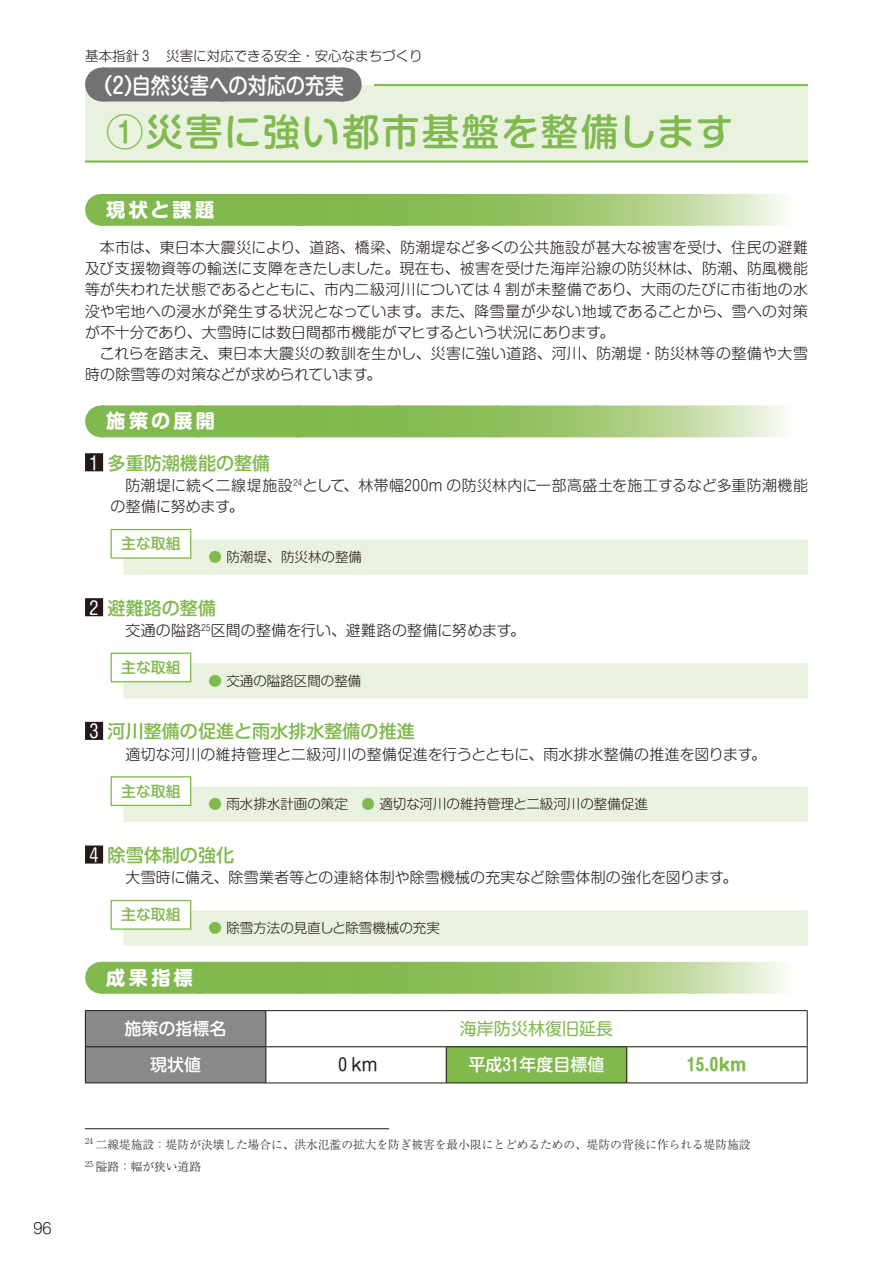
<style>
.page{position:relative;width:893px;height:1263px;background:#fff}
.page>*{position:absolute;margin:0;border:0;box-sizing:border-box;transform-origin:0 0}
.t1{font:500 37.5px "Shin M Go Pro";letter-spacing:.055em;color:#80b94d}
.t2{font:500 22.35px "Shin M Go Pro";color:#fff}
.t3{font:700 19.2px "Shin M Go Pro";letter-spacing:.18em;color:#fff}
.t4{font:500 18px "Shin M Go Pro";color:#80b94d}
.t5{font:500 16.95px "Shin M Go Pro";color:#fff}
.t6{font:16.95px "Shin M Go Pro";color:#80b94d}
.t7{font:700 16.95px "Shin M Go Pro";color:#80b94d}
.t8{font:16.95px "Shin M Go Pro";color:#231916}
.t9{font:300 14.85px/21.3px "Shin M Go Pro";letter-spacing:.015em;color:#231916}
.t10{font:500 14.85px "Shin M Go Pro";color:#80b94d}
.t11{font:300 13.5px "Shin M Go Pro";color:#231916}
.t12{font:300 11.7px/22.4px "Ryumin Pro";color:#231916}
.s1{font-weight:400;color:#fff}
.s2{color:#80b94d}
</style>
<div class="page">
<svg style="left:102px;top:194px;width:682px;height:32px;background:#a0ca79"></svg>
<svg style="left:200px;top:194px;width:543px;height:32px;background:#97c469"></svg>
<svg style="left:102px;top:405px;width:682px;height:32px;background:#a1ca7a"></svg>
<svg style="left:200px;top:405px;width:543px;height:32px;background:#98c46b"></svg>
<div style="left:85px;top:453px;width:18px;height:18px;background:#231916"></div>
<div style="left:85px;top:598px;width:18px;height:18px;background:#231916"></div>
<div style="left:85px;top:722px;width:18px;height:18px;background:#231916"></div>
<div style="left:85px;top:845px;width:18px;height:18px;background:#231916"></div>
<svg style="left:102px;top:962px;width:682px;height:32px;background:#a0ca79"></svg>
<svg style="left:200px;top:962px;width:543px;height:32px;background:#98c46a"></svg>
<div style="left:123px;top:539px;width:685px;height:36px;background:#e9f2df"></div>
<div style="left:123px;top:663px;width:685px;height:35px;background:#e9f2df"></div>
<div style="left:123px;top:787px;width:685px;height:35px;background:#e9f2df"></div>
<div style="left:123px;top:910px;width:685px;height:36px;background:#e9f2df"></div>
<div style="left:86px;top:1011px;width:179px;height:71px;background:#898989"></div>
<div style="left:446px;top:1047px;width:181px;height:36px;background:#80b94d"></div>
<hr style="left:265px;top:1011px;width:1px;height:35px;background:#231916">
<hr style="left:86px;top:1046px;width:180px;height:1px;background:#231916">
<hr style="left:266px;top:1046px;width:180px;height:1px;background:#231916">
<hr style="left:265px;top:1047px;width:1px;height:35px;background:#231916">
<hr style="left:446px;top:1046px;width:181px;height:1px;background:#231916">
<hr style="left:446px;top:1047px;width:1px;height:35px;background:#231916">
<hr style="left:627px;top:1046px;width:180px;height:1px;background:#231916">
<hr style="left:626px;top:1047px;width:1px;height:35px;background:#231916">
<hr style="left:85px;top:1010px;width:181px;height:1px;background:#231916">
<hr style="left:85px;top:1011px;width:1px;height:36px;background:#231916">
<hr style="left:266px;top:1010px;width:180px;height:1px;background:#231916">
<hr style="left:446px;top:1010px;width:181px;height:1px;background:#231916">
<hr style="left:627px;top:1010px;width:180px;height:1px;background:#231916">
<hr style="left:807px;top:1011px;width:1px;height:36px;background:#231916">
<hr style="left:85px;top:1047px;width:1px;height:35px;background:#231916">
<hr style="left:807px;top:1047px;width:1px;height:35px;background:#231916">
<hr style="left:85px;top:1082px;width:181px;height:1px;background:#231916">
<hr style="left:266px;top:1082px;width:180px;height:1px;background:#231916">
<hr style="left:446px;top:1082px;width:181px;height:1px;background:#231916">
<hr style="left:627px;top:1082px;width:180px;height:1px;background:#231916">
<div style="left:111px;top:529px;width:80px;height:29px;background:#fff"></div>
<div style="left:111px;top:529px;width:80px;height:30px;border:1px solid #80b94d"></div>
<div style="left:111px;top:653px;width:80px;height:29px;background:#fff"></div>
<div style="left:111px;top:653px;width:80px;height:29px;border:1px solid #80b94d"></div>
<div style="left:111px;top:777px;width:80px;height:28px;background:#fff"></div>
<div style="left:111px;top:776px;width:80px;height:30px;border:1px solid #80b94d"></div>
<div style="left:111px;top:900px;width:80px;height:29px;background:#fff"></div>
<div style="left:111px;top:900px;width:80px;height:30px;border:1px solid #80b94d"></div>
<div style="left:85px;top:85px;width:723px;height:77px;background:#e9f2df"></div>
<hr style="left:374px;top:84px;width:434px;height:2px;background:#80b94d">
<hr style="left:85px;top:161px;width:723px;height:2px;background:#80b94d">
<div style="left:102px;top:68px;width:242px;height:34px;background:#727272"></div>
<svg style="left:223px;top:101px;width:60px;height:1px"></svg>
<hr style="left:344px;top:68px;width:1px;height:34px;background:#727272">
<hr style="left:85px;top:1128px;width:304px;height:1px;background:#231916">
<p class="t9" style="left:33px;top:1215px;width:20px">96</p>
<p class="t11" style="left:85px;top:45px;width:339px">基本指針 3 　災害に対応できる安全・安心なまちづくり</p>
<h2 class="t2" style="left:90px;top:67px;width:255px">（2）自然災害への対応の充実</h2>
<h1 class="t1" style="left:106px;top:101px;width:628px">①災害に強い都市基盤を整備します</h1>
<p class="t3" style="left:106px;top:194px;width:110px">現状と課題</p>
<p class="t9" style="left:85px;top:235px;width:724px;text-align:justify;text-indent:15px">本市は、東日本大震災により、道路、橋梁、防潮堤など多くの公共施設が甚大な被害を受け、住民の避難及び支援物資等の輸送に支障をきたしました。現在も、被害を受けた海岸沿線の防災林は、防潮、防風機能等が失われた状態であるとともに、市内二級河川については 4 割が未整備であり、大雨のたびに市街地の水没や宅地への浸水が発生する状況となっています。また、降雪量が少ない地域であることから、雪への対策が不十分であり、大雪時には数日間都市機能がマヒするという状況にあります。</p>
<p class="t9" style="left:85px;top:341px;width:724px;text-indent:15px">これらを踏まえ、東日本大震災の教訓を生かし、災害に強い道路、河川、防潮堤・防災林等の整備や大雪時の除雪等の対策などが求められています。</p>
<p class="t3" style="left:106px;top:405px;width:110px">施策の展開</p>
<p class="t4" style="left:90px;top:448px;width:182px"><span class="s1">1</span> 多重防潮機能の整備</p>
<p class="t9" style="left:111px;top:473px;width:699px;text-indent:15px">防潮堤に続く二線堤施設<sup>24</sup>として、林帯幅200m の防災林内に一部高盛土を施工するなど多重防潮機能の整備に努めます。</p>
<p class="t11" style="left:208px;top:546px;width:155px"><span class="s2">●</span> 防潮堤、防災林の整備</p>
<p class="t4" style="left:90px;top:593px;width:128px"><span class="s1">2</span> 避難路の整備</p>
<p class="t9" style="left:125px;top:618px;width:401px">交通の隘路<sup>25</sup>区間の整備を行い、避難路の整備に努めます。</p>
<p class="t11" style="left:208px;top:670px;width:154px"><span class="s2">●</span> 交通の隘路区間の整備</p>
<p class="t4" style="left:90px;top:717px;width:327px"><span class="s1">3</span> 河川整備の促進と雨水排水整備の推進</p>
<p class="t9" style="left:125px;top:741px;width:642px">適切な河川の維持管理と二級河川の整備促進を行うとともに、雨水排水整備の推進を図ります。</p>
<p class="t11" style="left:208px;top:793px;width:441px"><span class="s2">●</span> 雨水排水計画の策定　<span class="s2">●</span> 適切な河川の維持管理と二級河川の整備促進</p>
<p class="t4" style="left:90px;top:840px;width:146px"><span class="s1">4</span> 除雪体制の強化</p>
<p class="t9" style="left:125px;top:865px;width:613px">大雪時に備え、除雪業者等との連絡体制や除雪機械の充実など除雪体制の強化を図ります。</p>
<p class="t11" style="left:208px;top:917px;width:233px"><span class="s2">●</span> 除雪方法の見直しと除雪機械の充実</p>
<p class="t3" style="left:106px;top:962px;width:88px">成果指標</p>
<p class="t5" style="left:125px;top:1015px;width:104px">施策の指標名</p>
<p class="t6" style="left:460px;top:1015px;width:155px">海岸防災林復旧延長</p>
<p class="t5" style="left:150px;top:1051px;width:53px">現状値</p>
<p class="t8" style="left:338px;top:1051px;width:41px">0 km</p>
<p class="t5" style="left:468px;top:1051px;width:138px">平成31年度目標値</p>
<p class="t7" style="left:687px;top:1051px;width:61px">15.0km</p>
<p class="t10" style="left:121px;top:532px;width:61px">主な取組</p>
<p class="t10" style="left:121px;top:655px;width:61px">主な取組</p>
<p class="t10" style="left:121px;top:779px;width:61px">主な取組</p>
<p class="t10" style="left:121px;top:903px;width:61px">主な取組</p>
<p class="t12" style="left:85px;top:1132px;width:667px"><sup>24</sup> 二線堤施設：堤防が決壊した場合に、洪水氾濫の拡大を防ぎ被害を最小限にとどめるための、堤防の背後に作られる堤防施設<br><sup>25</sup> 隘路：幅が狭い道路</p>
</div>
